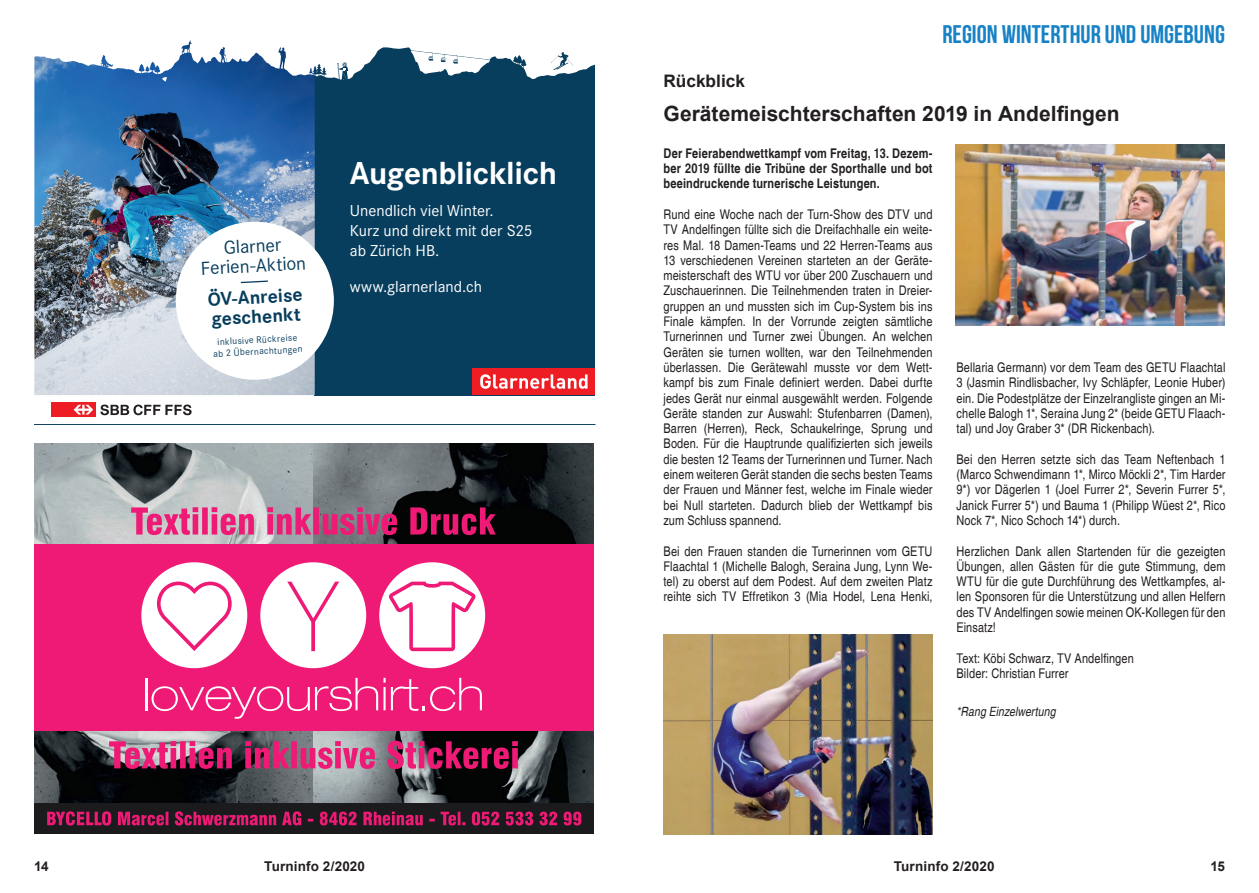
<style>
.page{position:relative;width:1259px;height:893px;background:#fff}
.page>*{position:absolute;margin:0;border:0;box-sizing:border-box;transform-origin:0 0}
.t1{font:700 33px "Corporate S Pro";letter-spacing:-.01em;color:#fff}
.t2{font:700 25.5px "Bebas Neue";color:#1782c5}
.t3{font:700 21px "Arial";color:#231f20}
.t4{font:19.5px/19.5px "Corporate S Pro";color:#083e5d;text-align:center}
.t5{font:700 19.5px/19.5px "Corporate S Pro";color:#083e5d}
.t6{font:700 17.25px "Arial";color:#231f20}
.t7{font:16.5px/19.8px "Corporate S Pro";color:#fff}
.t8{font:700 13.5px "Arial";letter-spacing:.01em;color:#231f20}
.t9{font:condensed 13.35px/15.3px "Helvetica";letter-spacing:.01em;color:#231f20;text-align:justify}
.t10{font:700 condensed 13.35px/15.3px "Helvetica";letter-spacing:.01em;color:#231f20;text-align:justify}
.t11{font:italic condensed 12.75px "Helvetica";letter-spacing:.005em;color:#231f20}
.t12{font:9.75px/11.7px "Corporate S Pro";color:#083e5d;text-align:center}
</style>
<div class="page">
<div style="left:315px;top:34px;width:280px;height:361px;background:#083e5d"></div>
<img style="left:34px;top:82px;width:281px;height:313px">
<svg style="left:34px;top:34px;width:561px;height:48px"></svg>
<div style="left:472px;top:369px;width:123px;height:26px;background:#ee1d23"></div>
<svg style="left:480px;top:374px;width:107px;height:15px"></svg>
<svg style="left:100px;top:405px;width:92px;height:10px"></svg>
<div style="left:52px;top:402px;width:44px;height:15px;background:#ee1d23"></div>
<svg style="left:74px;top:405px;width:19px;height:10px"></svg>
<div style="left:176px;top:222px;width:158px;height:158px;background:#fff;border-radius:50%"></div>
<svg style="left:240px;top:280px;width:28px;height:4px"></svg>
<hr style="left:34px;top:424px;width:561px;height:1px;background:#083e5d">
<img style="left:35px;top:444px;width:559px;height:390px">
<div style="left:35px;top:544px;width:559px;height:186px;background:#ee1a75"></div>
<hr style="left:145px;top:678px;width:3px;height:32px;background:#fff">
<svg style="left:151px;top:678px;width:234px;height:41px"></svg>
<svg style="left:391px;top:678px;width:91px;height:33px"></svg>
<svg style="left:379px;top:562px;width:106px;height:106px"></svg>
<svg style="left:260px;top:562px;width:106px;height:106px"></svg>
<svg style="left:141px;top:562px;width:106px;height:106px"></svg>
<svg style="left:131px;top:507px;width:365px;height:28px;background:#af4e79"></svg>
<svg style="left:109px;top:741px;width:409px;height:28px;background:#a2416d"></svg>
<div style="left:35px;top:803px;width:558px;height:31px;background:#1b1a1d"></div>
<svg style="left:47px;top:811px;width:534px;height:14px"></svg>
<img style="left:663px;top:635px;width:269px;height:199px">
<img style="left:956px;top:145px;width:268px;height:181px">
<h3 class="t4" style="left:199px;top:238px;width:107px;rotate:-3deg">Glarner<br>Ferien-Aktion</h3>
<h3 class="t5" style="left:207px;top:288px;width:96px;rotate:-3deg">ÖV-Anreise geschenkt</h3>
<p class="t12" style="left:212px;top:335px;width:91px;rotate:-3deg">inklusive Rückreise ab 2 Übernachtungen</p>
<h1 class="t1" style="left:350px;top:147px;width:209px">Augenblicklich</h1>
<p class="t7" style="left:350px;top:199px;width:184px">Unendlich viel Winter.<br>Kurz und direkt mit der S25 ab Zürich HB.</p>
<p class="t7" style="left:350px;top:276px;width:134px">www.glarnerland.ch</p>
<p class="t8" style="left:34px;top:857px;width:16px">14</p>
<p class="t8" style="left:264px;top:857px;width:102px">Turninfo 2/2020</p>
<p class="t6" style="left:663px;top:69px;width:83px">Rückblick</p>
<h2 class="t2" style="left:942px;top:21px;width:284px">REGION WINTERTHUR UND UMGEBUNG</h2>
<h3 class="t3" style="left:663px;top:99px;width:458px">Gerätemeischterschaften 2019 in Andelfingen</h3>
<p class="t10" style="left:663px;top:145px;width:270px">Der Feierabendwettkampf vom Freitag, 13. Dezem&shy;ber 2019 füllte die Tribüne der Sporthalle und bot beeindruckende turnerische Leistungen.</p>
<p class="t9" style="left:663px;top:207px;width:270px">Rund eine Woche nach der Turn-Show des DTV und TV Andelfingen füllte sich die Dreifachhalle ein weite&shy;res Mal. 18 Damen-Teams und 22 Herren-Teams aus 13 verschiedenen Vereinen starteten an der Geräte&shy;meisterschaft des WTU vor über 200 Zuschauern und Zuschauerinnen. Die Teilnehmenden traten in Dreier&shy;gruppen an und mussten sich im Cup-System bis ins Finale kämpfen. In der Vorrunde zeigten sämtliche Turnerinnen und Turner zwei Übungen. An welchen Geräten sie turnen wollten, war den Teilnehmenden überlassen. Die Gerätewahl musste vor dem Wett&shy;kampf bis zum Finale definiert werden. Dabei durfte jedes Gerät nur einmal ausgewählt werden. Folgende Geräte standen zur Auswahl: Stufenbarren (Damen), Barren (Herren), Reck, Schaukelringe, Sprung und Boden. Für die Hauptrunde qualifizierten sich jeweils die besten 12 Teams der Turnerinnen und Turner. Nach einem weiteren Gerät standen die sechs besten Teams der Frauen und Männer fest, welche im Finale wieder bei Null starteten. Dadurch blieb der Wettkampf bis zum Schluss spannend.</p>
<p class="t9" style="left:663px;top:543px;width:270px">Bei den Frauen standen die Turnerinnen vom GETU Flaachtal 1 (Michelle Balogh, Seraina Jung, Lynn We&shy;tel) zu oberst auf dem Podest. Auf dem zweiten Platz reihte sich TV Effretikon 3 (Mia Hodel, Lena Henki,</p>
<p class="t9" style="left:956px;top:360px;width:270px">Bellaria Germann) vor dem Team des GETU Flaachtal 3 (Jasmin Rindlisbacher, Ivy Schläpfer, Leonie Huber) ein. Die Podestplätze der Einzelrangliste gingen an Mi&shy;chelle Balogh 1*, Seraina Jung 2* (beide GETU Flaach&shy;tal) und Joy Graber 3* (DR Rickenbach).</p>
<p class="t9" style="left:956px;top:452px;width:270px">Bei den Herren setzte sich das Team Neftenbach 1 (Marco Schwendimann 1*, Mirco Möckli 2*, Tim Harder 9*) vor Dägerlen 1 (Joel Furrer 2*, Severin Furrer 5*, Janick Furrer 5*) und Bauma 1 (Philipp Wüest 2*, Rico Nock 7*, Nico Schoch 14*) durch.</p>
<p class="t9" style="left:956px;top:543px;width:270px">Herzlichen Dank allen Startenden für die gezeigten Übungen, allen Gästen für die gute Stimmung, dem WTU für die gute Durchführung des Wettkampfes, al&shy;len Sponsoren für die Unterstützung und allen Helfern des TV Andelfingen sowie meinen OK-Kollegen für den Einsatz!</p>
<p class="t9" style="left:956px;top:650px;width:179px">Text: Köbi Schwarz, TV Andelfingen<br>Bilder: Christian Furrer</p>
<p class="t11" style="left:956px;top:704px;width:100px">*Rang Einzelwertung</p>
<p class="t8" style="left:894px;top:857px;width:102px">Turninfo 2/2020</p>
<p class="t8" style="left:1210px;top:857px;width:16px">15</p>
</div>
